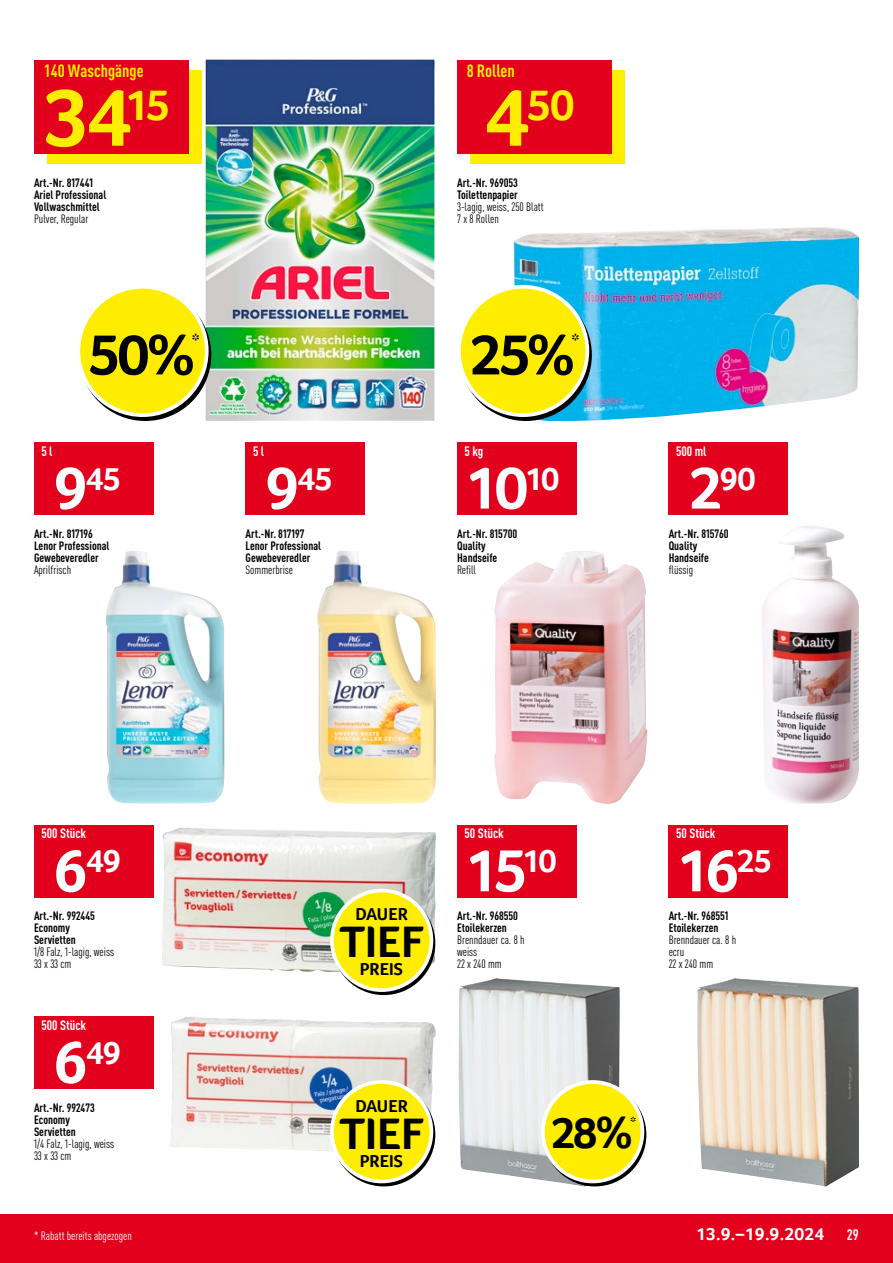
<style>
.page{position:relative;width:893px;height:1263px;background:#fff}
.page>*{position:absolute;margin:0;border:0;box-sizing:border-box;transform-origin:0 0}
.t1{font:700 84px "Transgourmet";color:#ffed00}
.t2{font:700 61.5px "Transgourmet";color:#fff}
.t3{font:700 58.5px "Transgourmet";color:#000}
.t4{font:700 45.3px "Transgourmet";color:#000}
.t5{font:700 45px "Transgourmet";color:#000}
.t6{font:700 44.55px "Transgourmet";color:#ffed00}
.t7{font:700 33.3px "Transgourmet";letter-spacing:-.025em;color:#fff}
.t8{font:700 19.5px "Transgourmet";color:#000}
.t9{font:700 18px "Transgourmet";letter-spacing:.01em;color:#fff}
.t10{font:700 17.7px "Transgourmet";color:#000}
.t11{font:700 condensed 17.55px "DINOT";color:#ffed00}
.t12{font:700 condensed 15px "DINOT";color:#fff}
.t13{font:700 15px "Transgourmet";color:#000}
.t14{font:700 condensed 13.5px "DINOT";color:#fff}
.t15{font:700 condensed 12px/12px "DINOT";color:#000}
.t16{font:condensed 12px/12px "DINOT";color:#000}
.t17{font:condensed 12px "DINOT";color:#fff}
.s1{font-size:61.5px}
.s2{font-size:84px}
</style>
<div class="page">
<div style="left:0;top:1214px;width:893px;height:49px;background:#e3001d"></div>
<img style="left:205px;top:60px;width:230px;height:361px">
<img style="left:513px;top:227px;width:346px;height:194px">
<img style="left:106px;top:551px;width:118px;height:253px">
<img style="left:317px;top:551px;width:119px;height:253px">
<img style="left:494px;top:551px;width:154px;height:253px">
<img style="left:762px;top:526px;width:97px;height:278px">
<img style="left:162px;top:827px;width:274px;height:147px">
<img style="left:459px;top:978px;width:161px;height:208px">
<img style="left:698px;top:978px;width:161px;height:208px">
<img style="left:170px;top:1016px;width:266px;height:139px">
<div style="left:47px;top:70px;width:155px;height:94px;background:#ffed00"></div>
<div style="left:34px;top:60px;width:155px;height:93px;background:#e3001d"></div>
<div style="left:78px;top:287px;width:129px;height:128px;background:#ffed00;border-radius:50%"></div>
<div style="left:77px;top:285px;width:132px;height:132px;border:4px solid #fff;border-radius:50%"></div>
<div style="left:470px;top:70px;width:155px;height:94px;background:#ffed00"></div>
<div style="left:457px;top:60px;width:155px;height:93px;background:#e3001d"></div>
<svg style="left:462px;top:291px;width:128px;height:128px"></svg>
<div style="left:459px;top:287px;width:128px;height:128px;background:#ffed00;border-radius:50%"></div>
<div style="left:457px;top:285px;width:132px;height:132px;border:4px solid #fff;border-radius:50%"></div>
<div style="left:34px;top:442px;width:119px;height:72px;background:#e3001d"></div>
<div style="left:246px;top:442px;width:119px;height:72px;background:#e3001d"></div>
<div style="left:457px;top:442px;width:119px;height:72px;background:#e3001d"></div>
<div style="left:669px;top:442px;width:119px;height:72px;background:#e3001d"></div>
<div style="left:34px;top:825px;width:119px;height:72px;background:#e3001d"></div>
<div style="left:332px;top:890px;width:99px;height:100px;background:#ffed00;border-radius:50%"></div>
<div style="left:330px;top:889px;width:103px;height:103px;border:4px solid #fff;border-radius:50%"></div>
<div style="left:457px;top:825px;width:119px;height:72px;background:#e3001d"></div>
<div style="left:543px;top:1082px;width:99px;height:99px;background:#ffed00;border-radius:50%"></div>
<div style="left:541px;top:1080px;width:103px;height:103px;border:4px solid #fff;border-radius:50%"></div>
<div style="left:669px;top:825px;width:119px;height:72px;background:#e3001d"></div>
<div style="left:34px;top:1016px;width:119px;height:73px;background:#e3001d"></div>
<div style="left:332px;top:1082px;width:99px;height:99px;background:#ffed00;border-radius:50%"></div>
<div style="left:330px;top:1080px;width:103px;height:103px;border:4px solid #fff;border-radius:50%"></div>
<h3 class="t11" style="left:44px;top:60px;width:101px">140 Waschgänge</h3>
<h1 class="t1" style="left:44px;top:68px;width:128px">34<sup>15</sup></h1>
<p class="t15" style="left:34px;top:176px;width:74px">Art.-Nr. 817441<br>Ariel Professional<br>Vollwaschmittel</p>
<p class="t16" style="left:34px;top:212px;width:56px">Pulver, Regular</p>
<p class="t14" style="left:41px;top:443px;width:13px">5 l</p>
<h3 class="t3" style="left:88px;top:320px;width:109px">50%</h3>
<h3 class="t8" style="left:192px;top:329px;width:10px">*</h3>
<h3 class="t7" style="left:54px;top:459px;width:69px"><span class="s1">9</span>45</h3>
<p class="t15" style="left:34px;top:527px;width:77px">Art.-Nr. 817196<br>Lenor Professional<br>Gewebeveredler</p>
<p class="t16" style="left:34px;top:563px;width:39px">Aprilfrisch</p>
<p class="t14" style="left:253px;top:443px;width:13px">5 l</p>
<h3 class="t7" style="left:265px;top:459px;width:69px"><span class="s1">9</span>45</h3>
<p class="t15" style="left:246px;top:527px;width:77px">Art.-Nr. 817197<br>Lenor Professional<br>Gewebeveredler</p>
<p class="t16" style="left:246px;top:563px;width:49px">Sommerbrise</p>
<h3 class="t11" style="left:467px;top:60px;width:50px">8 Rollen</h3>
<h3 class="t6" style="left:484px;top:79px;width:92px"><span class="s2">4</span>50</h3>
<p class="t15" style="left:457px;top:176px;width:62px">Art.-Nr. 969053<br>Toilettenpapier</p>
<p class="t16" style="left:457px;top:200px;width:88px">3-lagig, weiss, 250 Blatt<br>7 x 8 Rollen</p>
<h3 class="t3" style="left:469px;top:320px;width:107px">25%</h3>
<h3 class="t8" style="left:572px;top:329px;width:10px">*</h3>
<p class="t14" style="left:465px;top:443px;width:20px">5 kg</p>
<h2 class="t2" style="left:465px;top:451px;width:96px">10<sup>10</sup></h2>
<p class="t15" style="left:457px;top:527px;width:62px">Art.-Nr. 815700<br>Quality<br>Handseife</p>
<p class="t16" style="left:457px;top:563px;width:21px">Refill</p>
<p class="t14" style="left:676px;top:443px;width:32px">500 ml</p>
<h3 class="t7" style="left:688px;top:459px;width:69px"><span class="s1">2</span>90</h3>
<p class="t15" style="left:669px;top:527px;width:62px">Art.-Nr. 815760<br>Quality<br>Handseife</p>
<p class="t16" style="left:669px;top:563px;width:26px">flüssig</p>
<p class="t14" style="left:41px;top:825px;width:46px">500 Stück</p>
<h3 class="t7" style="left:54px;top:841px;width:69px"><span class="s1">6</span>49</h3>
<p class="t15" style="left:34px;top:910px;width:62px">Art.-Nr. 992445<br>Economy<br>Servietten</p>
<p class="t16" style="left:34px;top:946px;width:82px">1/8 Falz, 1-lagig, weiss<br>33 x 33 cm</p>
<p class="t14" style="left:41px;top:1017px;width:46px">500 Stück</p>
<h3 class="t7" style="left:54px;top:1033px;width:69px"><span class="s1">6</span>49</h3>
<p class="t15" style="left:34px;top:1101px;width:62px">Art.-Nr. 992473<br>Economy<br>Servietten</p>
<p class="t16" style="left:34px;top:1137px;width:82px">1/4 Falz, 1-lagig, weiss<br>33 x 33 cm</p>
<h3 class="t10" style="left:356px;top:904px;width:54px">DAUER</h3>
<h3 class="t4" style="left:339px;top:915px;width:86px">TIEF</h3>
<h3 class="t10" style="left:360px;top:959px;width:45px">PREIS</h3>
<p class="t14" style="left:465px;top:825px;width:41px">50 Stück</p>
<h2 class="t2" style="left:465px;top:834px;width:94px">15<sup>10</sup></h2>
<p class="t15" style="left:457px;top:910px;width:62px">Art.-Nr. 968550<br>Etoilekerzen</p>
<p class="t16" style="left:457px;top:934px;width:69px">Brenndauer ca. 8 h weiss<br>22 x 240 mm</p>
<p class="t14" style="left:676px;top:825px;width:41px">50 Stück</p>
<h2 class="t2" style="left:676px;top:834px;width:97px">16<sup>25</sup></h2>
<p class="t15" style="left:669px;top:910px;width:61px">Art.-Nr. 968551<br>Etoilekerzen</p>
<p class="t16" style="left:669px;top:934px;width:69px">Brenndauer ca. 8 h ecru<br>22 x 240 mm</p>
<h3 class="t10" style="left:356px;top:1095px;width:54px">DAUER</h3>
<h3 class="t4" style="left:339px;top:1107px;width:86px">TIEF</h3>
<h3 class="t10" style="left:360px;top:1150px;width:45px">PREIS</h3>
<h3 class="t5" style="left:551px;top:1106px;width:83px">28%</h3>
<p class="t13" style="left:630px;top:1113px;width:8px">*</p>
<p class="t17" style="left:34px;top:1229px;width:99px">* Rabatt bereits abgezogen</p>
<h3 class="t9" style="left:696px;top:1224px;width:130px">13.9.–19.9.2024</h3>
<p class="t12" style="left:847px;top:1226px;width:14px">29</p>
</div>
